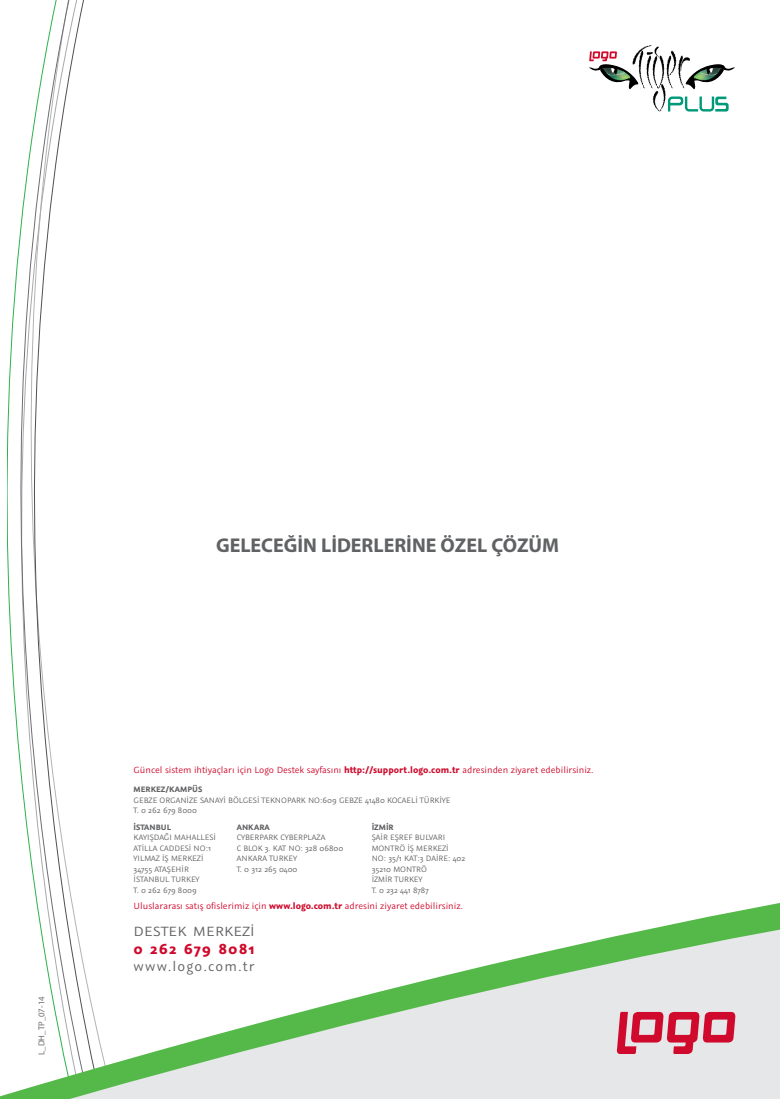
<style>
.page{position:relative;width:780px;height:1099px;background:#fff}
.page>*{position:absolute;margin:0;border:0;box-sizing:border-box;transform-origin:0 0}
.t1{font:700 20px "Myriad Pro";color:#616264}
.t2{font:700 16.25px "Graublau Sans";letter-spacing:.06em;color:#cf0a2c}
.t3{font:15px "Graublau Sans";letter-spacing:.085em;color:#616264}
.t4{font:15px "Graublau Sans";letter-spacing:.02em;color:#616264;scale:1.07 1}
.t5{font:10px "Graublau Sans";color:#cf0a2c}
.t6{font:8.75px/10.5px "Graublau Sans";color:#616264}
.t7{font:700 8.75px "Graublau Sans";color:#616264}
.t8{font:8.75px "Myriad Pro";color:#6d6e71}
.s1{font-weight:700}
</style>
<div class="page">
<svg style="left:7px;top:0;width:77px;height:710px"></svg>
<svg style="left:0;top:742px;width:780px;height:356px"></svg>
<svg style="left:616px;top:1011px;width:119px;height:42px;background:#d97486"></svg>
<svg style="left:589px;top:45px;width:146px;height:67px"></svg>
<p class="t8" style="left:36px;top:1054px;width:60px;rotate:-90deg">L_DH_TP_07-14</p>
<h1 class="t1" style="left:216px;top:532px;width:344px">GELECEĞİN LİDERLERİNE ÖZEL ÇÖZÜM</h1>
<p class="t5" style="left:134px;top:764px;width:461px">Güncel sistem ihtiyaçları için Logo Destek sayfasını <span class="s1">http://support.logo.com.tr</span> adresinden ziyaret edebilirsiniz.</p>
<p class="t7" style="left:134px;top:784px;width:70px">MERKEZ/KAMPÜS</p>
<p class="t6" style="left:134px;top:794px;width:318px">GEBZE ORGANİZE SANAYİ BÖLGESİ TEKNOPARK NO:609 GEBZE 41480 KOCAELİ TÜRKİYE<br>T. 0 262 679 8000</p>
<p class="t7" style="left:134px;top:821px;width:39px">İSTANBUL</p>
<p class="t6" style="left:134px;top:832px;width:84px">KAYIŞDAĞI MAHALLESİ<br>ATİLLA CADDESİ NO:1<br>YILMAZ İŞ MERKEZİ<br>34755 ATAŞEHİR<br>İSTANBUL TURKEY<br>T. 0 262 679 8009</p>
<p class="t7" style="left:237px;top:821px;width:35px">ANKARA</p>
<p class="t6" style="left:237px;top:832px;width:108px">CYBERPARK CYBERPLAZA<br>C BLOK 3. KAT NO: 328 06800<br>ANKARA TURKEY<br>T. 0 312 265 0400</p>
<p class="t7" style="left:372px;top:821px;width:24px">İZMİR</p>
<p class="t6" style="left:372px;top:832px;width:95px">ŞAİR EŞREF BULVARI<br>MONTRÖ İŞ MERKEZİ<br>NO: 35/1 KAT:3 DAİRE: 402<br>35210 MONTRÖ<br>İZMİR TURKEY<br>T. 0 232 441 8787</p>
<p class="t5" style="left:134px;top:900px;width:331px">Uluslararası satış ofislerimiz için <span class="s1">www.logo.com.tr</span> adresini ziyaret edebilirsiniz.</p>
<h3 class="t4" style="left:134px;top:922px;width:115px">DESTEK MERKEZİ</h3>
<h2 class="t2" style="left:134px;top:938px;width:122px">0 262 679 8081</h2>
<h3 class="t3" style="left:134px;top:957px;width:122px">www.logo.com.tr</h3>
</div>
